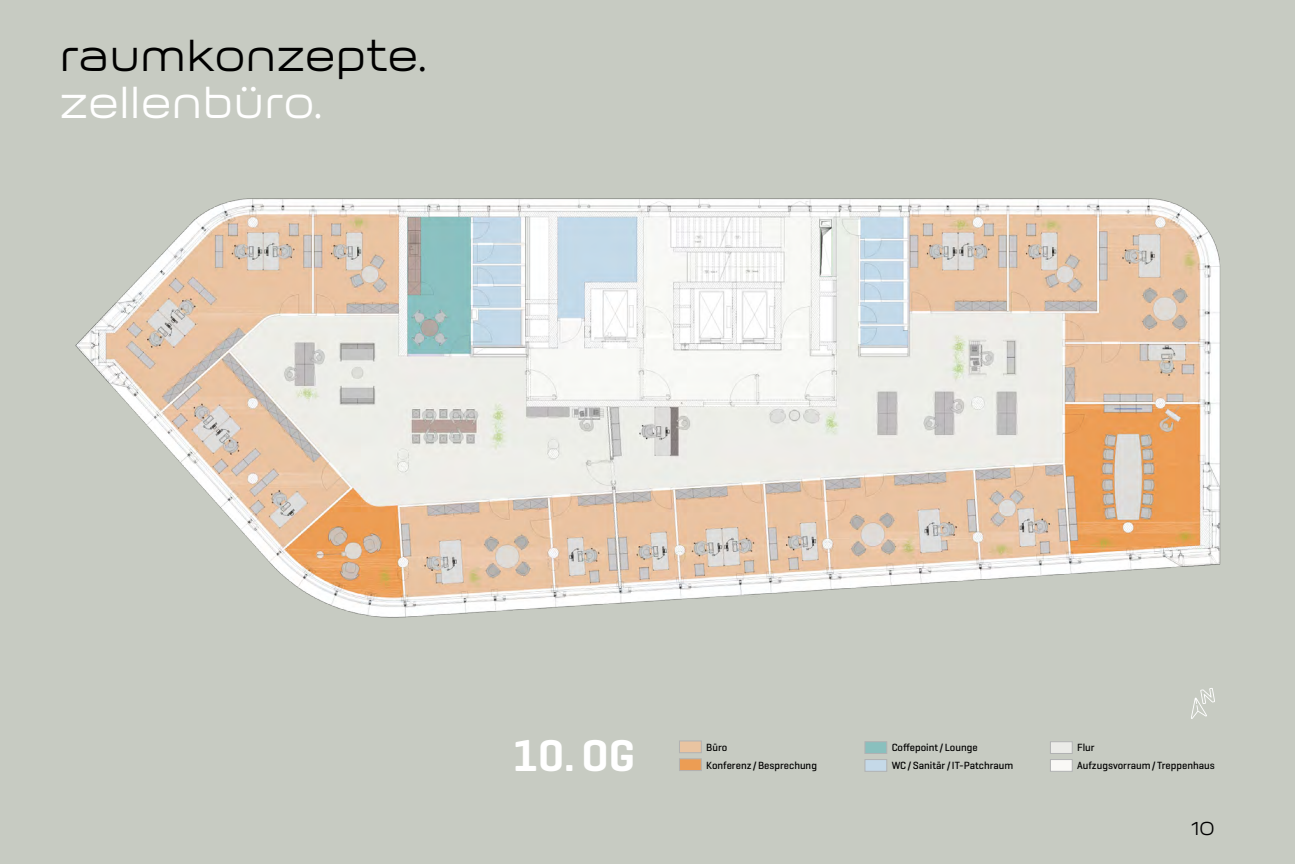
<style>
.page{position:relative;width:1295px;height:864px;background:#fff}
.page>*{position:absolute;margin:0;border:0;box-sizing:border-box;transform-origin:0 0}
.t1{font:48.82px "Innervers Gothic";letter-spacing:-.005em;color:#000}
.t2{font:48.82px "Innervers Gothic";color:#fff}
.t3{font:600 45.3px "Geogrotesque";color:#fff}
.t4{font:20.4px "Innervers Gothic";color:#000}
.t5{font:500 10.57px/17.9px "Geogrotesque";color:#000}
</style>
<div class="page">
<div style="left:0;top:0;width:1294px;height:863px;background:#c7cbc2"></div>
<img style="left:75px;top:198px;width:1146px;height:420px">
<div style="left:679px;top:740px;width:22px;height:12px;background:#e9c4a1;border:1px solid #b1b2b3"></div>
<div style="left:679px;top:758px;width:22px;height:12px;background:#ec9d54;border:1px solid #b1b2b3"></div>
<div style="left:864px;top:741px;width:23px;height:12px;background:#89c0be;border:1px solid #b1b2b3"></div>
<div style="left:864px;top:758px;width:23px;height:13px;background:#c5d9e8;border:1px solid #b1b2b3"></div>
<div style="left:1049px;top:741px;width:23px;height:12px;background:#ebebe8;border:1px solid #b1b2b3"></div>
<div style="left:1049px;top:758px;width:23px;height:13px;background:#f9f8f6;border:1px solid #b1b2b3"></div>
<svg style="left:1191px;top:688px;width:23px;height:30px"></svg>
<h1 class="t1" style="left:60px;top:23px;width:369px">raumkonzepte.</h1>
<h1 class="t2" style="left:60px;top:70px;width:265px">zellenbüro.</h1>
<h2 class="t3" style="left:513px;top:727px;width:124px">10. OG</h2>
<p class="t5" style="left:706px;top:737px;width:112px">Büro<br>Konferenz /Besprechung</p>
<p class="t5" style="left:891px;top:737px;width:123px">Coffepoint/ Lounge<br>WC/Sanitär/IT-Patchraum</p>
<p class="t5" style="left:1077px;top:737px;width:139px">Flur<br>Aufzugsvorraum/ Treppenhaus</p>
<h3 class="t4" style="left:1190px;top:814px;width:25px">10</h3>
</div>
